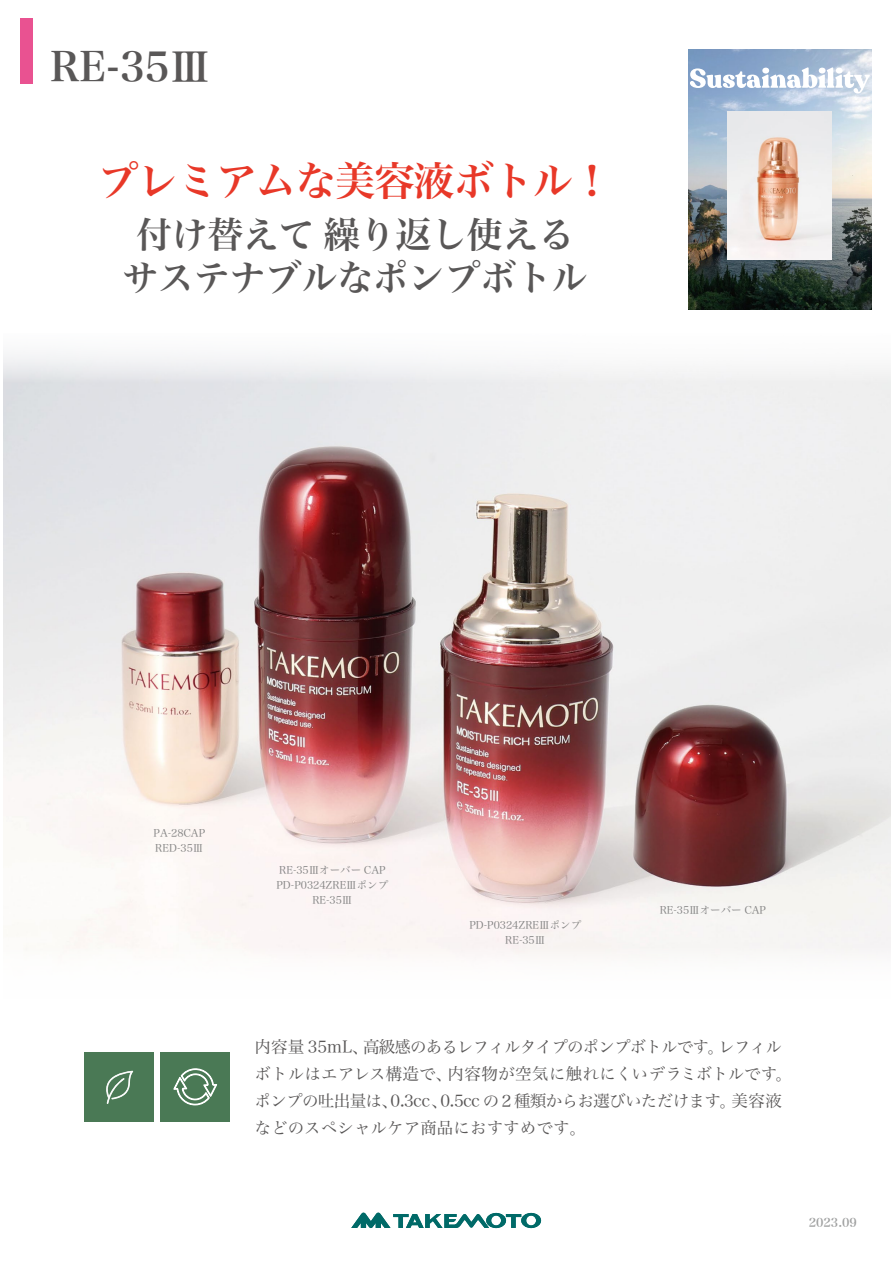
<style>
.page{position:relative;width:893px;height:1263px;background:#fff}
.page>*{position:absolute;margin:0;border:0;box-sizing:border-box;transform-origin:0 0}
.t1{font:40.5px "Hira Min Pro N W6";letter-spacing:-.025em;color:#e83828}
.t2{font:40.5px "Hira Min Pro N W6";color:#595757}
.t3{font:36px/43.5px "Hira Min Pro N W6";letter-spacing:-.005em;color:#595757;text-align:center}
.t4{font:16.5px/27px "Hira Min Pro W3";letter-spacing:-.04em;color:#595757}
.t5{font:12px "Hira Min Pro N W6";color:#9fa0a0}
.t6{font:10.5px/15px "Hira Min Pro N W3";color:#828282;text-align:center}
</style>
<div class="page">
<img style="left:3px;top:370px;width:888px;height:576px">
<div style="left:0;top:297px;width:890px;height:86px;background:linear-gradient(to bottom,#fff,#eff0f1)"></div>
<div style="left:21px;top:18px;width:12px;height:66px;background:#e95291"></div>
<svg style="left:351px;top:1213px;width:190px;height:15px"></svg>
<img style="left:689px;top:50px;width:182px;height:260px">
<svg style="left:690px;top:67px;width:180px;height:27px"></svg>
<img style="left:728px;top:111px;width:104px;height:149px">
<div style="left:85px;top:1052px;width:69px;height:69px;background:#4a7955"></div>
<svg style="left:106px;top:1071px;width:27px;height:33px"></svg>
<div style="left:161px;top:1052px;width:69px;height:69px;background:#4a7955"></div>
<svg style="left:173px;top:1068px;width:44px;height:37px"></svg>
<h1 class="t2" style="left:50px;top:31px;width:162px">RE-35Ⅲ</h1>
<h1 class="t1" style="left:98px;top:145px;width:516px">プレミアムな美容液ボトル！</h1>
<h2 class="t3" style="left:123px;top:210px;width:466px">付け替えて繰り返し使えるサステナブルなポンプボトル</h2>
<p class="t6" style="left:154px;top:824px;width:53px;text-align:left">PA-28CAP<br>RED-35Ⅲ</p>
<p class="t6" style="left:276px;top:862px;width:113px">RE-35Ⅲオーバー CAP<br>PD-P0324ZREⅢポンプ<br>RE-35Ⅲ</p>
<p class="t6" style="left:469px;top:917px;width:113px">PD-P0324ZREⅢポンプ<br>RE-35Ⅲ</p>
<p class="t6" style="left:660px;top:901px;width:108px">RE-35Ⅲオーバー CAP</p>
<p class="t4" style="left:255px;top:1031px;width:539px">内容量 35mL、高級感のあるレフィルタイプのポンプボトルです。レフィルボトルはエアレス構造で、内容物が空気に触れにくいデラミボトルです。ポンプの吐出量は、0.3cc、0.5cc の２種類からお選びいただけます。美容液などのスペシャルケア商品におすすめです。</p>
<p class="t5" style="left:809px;top:1212px;width:50px">2023.09</p>
</div>
